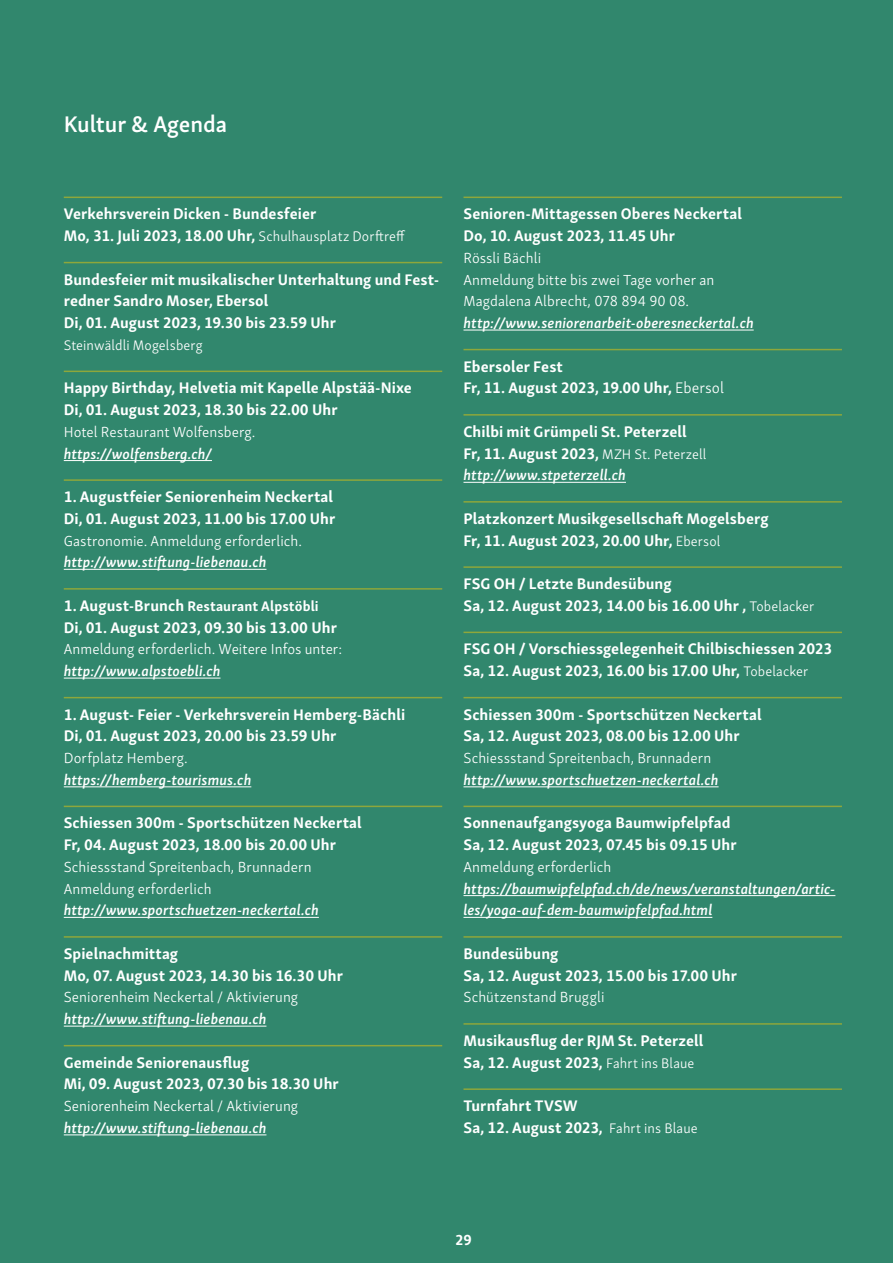
<style>
.page{position:relative;width:893px;height:1263px;background:#31876d}
.page>*{position:absolute;margin:0;border:0;box-sizing:border-box;transform-origin:0 0}
.t1{font:600 23.25px "Skolar Sans PE";letter-spacing:-.005em;color:#fff}
.t2{font:700 15.75px/21.8px "Skolar Sans Latn";letter-spacing:.005em;color:#fff}
.t3{font:italic 600 15px/21.8px "Skolar Sans PE";letter-spacing:.005em;color:#fff}
.t4{font:300 15px/21.8px "Skolar Sans Latn";letter-spacing:.005em;color:#fff}
.t5{font:700 15px "Skolar Sans Latn";color:#fff}
.t6{font:700 14.25px "Skolar Sans Latn";letter-spacing:.01em;color:#fff}
.t7{font:300 14.25px "Skolar Sans Latn";letter-spacing:.005em;color:#fff}
.s1{font-weight:300;font-size:14.25px}
.s2{font-size:15.75px}
.s3{font-weight:300}
</style>
<div class="page">
<hr style="left:64px;top:197px;width:378px;height:1px;background:#8ea73b">
<hr style="left:64px;top:262px;width:378px;height:1px;background:#8ea73b">
<hr style="left:64px;top:371px;width:378px;height:1px;background:#8ea73b">
<hr style="left:64px;top:460px;width:148px;height:1px;background:#fff">
<hr style="left:64px;top:479px;width:378px;height:2px;background:#8ea73b">
<hr style="left:64px;top:569px;width:202px;height:1px;background:#fff">
<hr style="left:64px;top:588px;width:378px;height:2px;background:#8ea73b">
<hr style="left:64px;top:678px;width:157px;height:1px;background:#fff">
<hr style="left:64px;top:697px;width:378px;height:1px;background:#8ea73b">
<hr style="left:64px;top:786px;width:187px;height:1px;background:#fff">
<hr style="left:64px;top:806px;width:378px;height:1px;background:#8ea73b">
<hr style="left:64px;top:917px;width:255px;height:1px;background:#fff">
<hr style="left:64px;top:936px;width:378px;height:2px;background:#8ea73b">
<hr style="left:64px;top:1026px;width:202px;height:1px;background:#fff">
<hr style="left:64px;top:1045px;width:378px;height:1px;background:#8ea73b">
<hr style="left:64px;top:1134px;width:202px;height:1px;background:#fff">
<hr style="left:463px;top:197px;width:379px;height:1px;background:#8ea73b">
<hr style="left:463px;top:330px;width:291px;height:1px;background:#fff">
<hr style="left:463px;top:349px;width:379px;height:1px;background:#8ea73b">
<hr style="left:463px;top:414px;width:379px;height:2px;background:#8ea73b">
<hr style="left:463px;top:482px;width:163px;height:1px;background:#fff">
<hr style="left:463px;top:501px;width:379px;height:2px;background:#8ea73b">
<hr style="left:463px;top:566px;width:379px;height:2px;background:#8ea73b">
<hr style="left:463px;top:632px;width:379px;height:1px;background:#8ea73b">
<hr style="left:463px;top:697px;width:379px;height:1px;background:#8ea73b">
<hr style="left:463px;top:786px;width:256px;height:1px;background:#fff">
<hr style="left:463px;top:806px;width:379px;height:1px;background:#8ea73b">
<hr style="left:463px;top:895px;width:372px;height:1px;background:#fff">
<hr style="left:463px;top:917px;width:249px;height:1px;background:#fff">
<hr style="left:463px;top:936px;width:379px;height:2px;background:#8ea73b">
<hr style="left:463px;top:1023px;width:379px;height:2px;background:#8ea73b">
<hr style="left:463px;top:1088px;width:379px;height:2px;background:#8ea73b">
<h1 class="t1" style="left:64px;top:106px;width:165px">Kultur &amp; Agenda</h1>
<p class="t2" style="left:64px;top:202px;width:343px">Verkehrsverein Dicken - Bundesfeier<br>Mo, 31. Juli 2023, 18.00 Uhr, <span class="s1">Schulhausplatz Dorftreff</span></p>
<p class="t2" style="left:64px;top:267px;width:377px">Bundesfeier mit musikalischer Unterhaltung und Fest&shy;redner Sandro Moser, Ebersol<br>Di, 01. August 2023, 19.30 bis 23.59 Uhr</p>
<p class="t7" style="left:64px;top:334px;width:140px">Steinwäldli Mogelsberg</p>
<p class="t2" style="left:64px;top:376px;width:350px">Happy Birthday, Helvetia mit Kapelle Alpstää-Nixe<br>Di, 01. August 2023, 18.30 bis 22.00 Uhr</p>
<p class="t4" style="left:64px;top:420px;width:193px">Hotel Restaurant Wolfensberg.</p>
<p class="t3" style="left:64px;top:441px;width:150px">https://wolfensberg.ch/</p>
<p class="t2" style="left:64px;top:484px;width:273px">1. Augustfeier Seniorenheim Neckertal<br>Di, 01. August 2023, 11.00 bis 17.00 Uhr</p>
<p class="t4" style="left:64px;top:529px;width:240px">Gastronomie. Anmeldung erforderlich.</p>
<p class="t3" style="left:64px;top:550px;width:204px">http://www.stiftung-liebenau.ch</p>
<p class="t6" style="left:64px;top:594px;width:256px"><span class="s2">1. August-Brunch</span> Restaurant Alpstöbli</p>
<p class="t2" style="left:64px;top:615px;width:275px">Di, 01. August 2023, 09.30 bis 13.00 Uhr</p>
<p class="t4" style="left:64px;top:637px;width:280px">Anmeldung erforderlich. Weitere Infos unter:</p>
<p class="t3" style="left:64px;top:659px;width:158px">http://www.alpstoebli.ch</p>
<p class="t2" style="left:64px;top:702px;width:343px">1. August- Feier - Verkehrsverein Hemberg-Bächli<br>Di, 01. August 2023, 20.00 bis 23.59 Uhr</p>
<p class="t4" style="left:64px;top:746px;width:126px">Dorfplatz Hemberg.</p>
<p class="t3" style="left:64px;top:768px;width:189px">https://hemberg-tourismus.ch</p>
<p class="t2" style="left:64px;top:811px;width:300px">Schiessen 300m - Sportschützen Neckertal<br>Fr, 04. August 2023, 18.00 bis 20.00 Uhr</p>
<p class="t4" style="left:64px;top:855px;width:249px">Schiessstand Spreitenbach, Brunnadern<br>Anmeldung erforderlich</p>
<p class="t3" style="left:64px;top:898px;width:257px">http://www.sportschuetzen-neckertal.ch</p>
<p class="t2" style="left:64px;top:941px;width:281px">Spielnachmittag<br>Mo, 07. August 2023, 14.30 bis 16.30 Uhr</p>
<p class="t4" style="left:64px;top:985px;width:236px">Seniorenheim Neckertal / Aktivierung</p>
<p class="t3" style="left:64px;top:1007px;width:204px">http://www.stiftung-liebenau.ch</p>
<p class="t2" style="left:64px;top:1050px;width:277px">Gemeinde Seniorenausflug<br>Mi, 09. August 2023, 07.30 bis 18.30 Uhr</p>
<p class="t4" style="left:64px;top:1094px;width:236px">Seniorenheim Neckertal / Aktivierung</p>
<p class="t3" style="left:64px;top:1116px;width:204px">http://www.stiftung-liebenau.ch</p>
<p class="t2" style="left:463px;top:202px;width:280px">Senioren-Mittagessen Oberes Neckertal<br>Do, 10. August 2023, 11.45 Uhr</p>
<p class="t4" style="left:463px;top:246px;width:252px">Rössli Bächli<br>Anmeldung bitte bis zwei Tage vorher an<br>Magdalena Albrecht, 078 894 90 08.</p>
<p class="t3" style="left:463px;top:311px;width:292px">http://www.seniorenarbeit-oberesneckertal.ch</p>
<p class="t2" style="left:463px;top:354px;width:262px">Ebersoler Fest<br>Fr, 11. August 2023, 19.00 Uhr, <span class="s3">Ebersol</span></p>
<p class="t2" style="left:463px;top:419px;width:244px">Chilbi mit Grümpeli St. Peterzell<br>Fr, 11. August 2023, <span class="s1">MZH St. Peterzell</span></p>
<p class="t3" style="left:463px;top:463px;width:164px">http://www.stpeterzell.ch</p>
<p class="t2" style="left:463px;top:506px;width:307px">Platzkonzert Musikgesellschaft Mogelsberg<br>Fr, 11. August 2023, 20.00 Uhr, <span class="s1">Ebersol</span></p>
<p class="t2" style="left:463px;top:571px;width:352px">FSG OH / Letzte Bundesübung<br>Sa, 12. August 2023, 14.00 bis 16.00 Uhr , <span class="s1">Tobelacker</span></p>
<p class="t2" style="left:463px;top:637px;width:370px">FSG OH / Vorschiessgelegenheit Chilbischiessen 2023<br>Sa, 12. August 2023, 16.00 bis 17.00 Uhr, <span class="s1">Tobelacker</span></p>
<p class="t2" style="left:463px;top:702px;width:300px">Schiessen 300m - Sportschützen Neckertal<br>Sa, 12. August 2023, 08.00 bis 12.00 Uhr</p>
<p class="t4" style="left:463px;top:746px;width:249px">Schiessstand Spreitenbach, Brunnadern</p>
<p class="t3" style="left:463px;top:768px;width:257px">http://www.sportschuetzen-neckertal.ch</p>
<p class="t2" style="left:463px;top:811px;width:275px">Sonnenaufgangsyoga Baumwipfelpfad<br>Sa, 12. August 2023, 07.45 bis 09.15 Uhr</p>
<p class="t4" style="left:463px;top:855px;width:149px">Anmeldung erforderlich</p>
<p class="t3" style="left:463px;top:876px;width:373px">https://baumwipfelpfad.ch/de/news/veranstaltungen/artic&shy;les/yoga-auf-dem-baumwipfelpfad.html</p>
<p class="t2" style="left:463px;top:941px;width:275px">Bundesübung<br>Sa, 12. August 2023, 15.00 bis 17.00 Uhr</p>
<p class="t4" style="left:463px;top:985px;width:142px">Schützenstand Bruggli</p>
<p class="t2" style="left:463px;top:1028px;width:241px">Musikausflug der RJM St. Peterzell<br>Sa, 12. August 2023, <span class="s1">Fahrt ins Blaue</span></p>
<p class="t2" style="left:463px;top:1093px;width:236px">Turnfahrt TVSW<br>Sa, 12. August 2023, <span class="s1">Fahrt ins Blaue</span></p>
<p class="t5" style="left:455px;top:1227px;width:18px">29</p>
</div>
